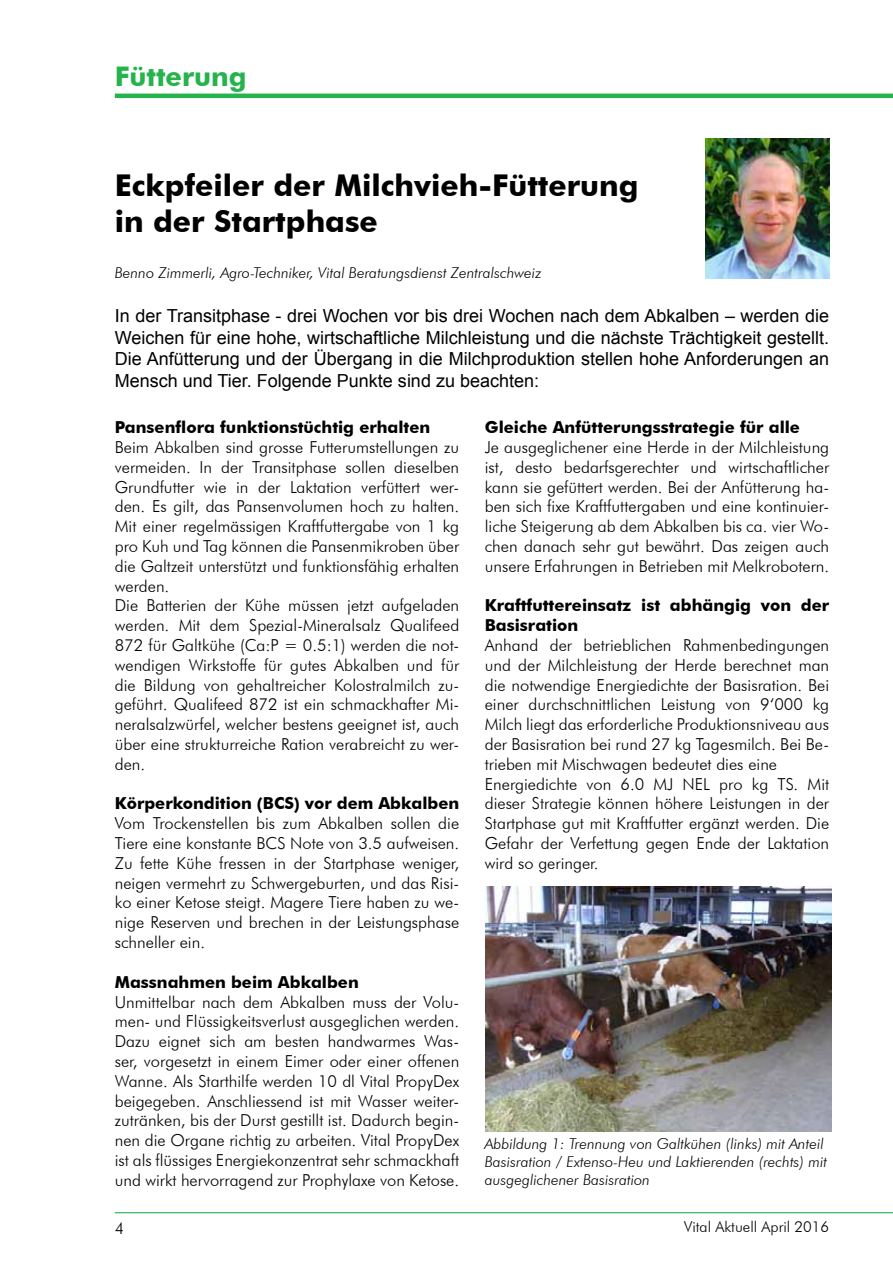
<style>
.page{position:relative;width:893px;height:1263px;background:#fff}
.page>*{position:absolute;margin:0;border:0;box-sizing:border-box;transform-origin:0 0}
.t1{font:700 30px/36px "Futura BT";color:#000}
.t2{font:700 27px "Futura BT";color:#25b34b}
.t3{font:18px/21.6px "Arial";color:#000;text-align:justify}
.t4{font:300 16.5px/19.8px "Futura BT";color:#000;text-align:justify}
.t5{font:700 16.5px/19.8px "Futura BT";color:#000}
.t6{font:italic 300 15px/18px "Futura BT";color:#000}
.t7{font:300 15px "Futura BT";color:#000}
</style>
<div class="page">
<hr style="left:115px;top:1212px;width:778px;height:1px;background:#25b34b">
<hr style="left:115px;top:94px;width:778px;height:4px;background:#25b34b">
<img style="left:706px;top:138px;width:123px;height:140px">
<img style="left:485px;top:887px;width:347px;height:244px">
<h2 class="t2" style="left:115px;top:60px;width:133px">Fütterung</h2>
<h1 class="t1" style="left:115px;top:167px;width:525px">Eckpfeiler der Milchvieh-Fütterung in der Startphase</h1>
<p class="t6" style="left:115px;top:264px;width:428px">Benno Zimmerli, Agro-Techniker, Vital Beratungsdienst Zentralschweiz</p>
<p class="t3" style="left:115px;top:305px;width:716px">In der Transitphase - drei Wochen vor bis drei Wochen nach dem Abkalben – werden die Weichen für eine hohe, wirtschaftliche Milchleistung und die nächste Trächtigkeit gestellt.<br>Die Anfütterung und der Übergang in die Milchproduktion stellen hohe Anforderungen an Mensch und Tier. Folgende Punkte sind zu beachten:</p>
<p class="t5" style="left:485px;top:417px;width:317px">Gleiche Anfütterungsstrategie für alle</p>
<p class="t4" style="left:485px;top:437px;width:346px">Je ausgeglichener eine Herde in der Milchleistung ist, desto bedarfsgerechter und wirtschaftlicher kann sie gefüttert werden. Bei der Anfütterung ha&shy;ben sich fixe Kraftfuttergaben und eine kontinuier&shy;liche Steigerung ab dem Abkalben bis ca. vier Wo&shy;chen danach sehr gut bewährt. Das zeigen auch unsere Erfahrungen in Betrieben mit Melkrobotern.</p>
<p class="t5" style="left:485px;top:595px;width:346px">Kraftfuttereinsatz ist abhängig von der<br>Basisration</p>
<p class="t4" style="left:485px;top:635px;width:346px;text-align:left">Anhand der betrieblichen Rahmenbedingungen und der Milchleistung der Herde berechnet man die notwendige Energiedichte der Basisration. Bei einer durchschnittlichen Leistung von 9‘000 kg Milch liegt das erforderliche Produktionsniveau aus der Basisration bei rund 27 kg Tagesmilch. Bei Be&shy;trieben mit Mischwagen bedeutet dies eine Energiedichte von 6.0 MJ NEL pro kg TS. Mit dieser Strategie können höhere Leistungen in der Startphase gut mit Kraftfutter ergänzt werden. Die Gefahr der Verfettung gegen Ende der Laktation wird so geringer.</p>
<p class="t5" style="left:115px;top:417px;width:317px">Pansenflora funktionstüchtig erhalten</p>
<p class="t4" style="left:115px;top:437px;width:346px;text-align:left">Beim Abkalben sind grosse Futterumstellungen zu vermeiden. In der Transitphase sollen dieselben Grundfutter wie in der Laktation verfüttert wer&shy;den. Es gilt, das Pansenvolumen hoch zu halten.<br>Mit einer regelmässigen Kraftfuttergabe von 1 kg pro Kuh und Tag können die Pansenmikroben über die Galtzeit unterstützt und funktionsfähig erhalten werden.<br>Die Batterien der Kühe müssen jetzt aufgeladen werden. Mit dem Spezial-Mineralsalz Qualifeed 872 für Galtkühe (Ca:P = 0.5:1) werden die not&shy;wendigen Wirkstoffe für gutes Abkalben und für die Bildung von gehaltreicher Kolostralmilch zu&shy;geführt. Qualifeed 872 ist ein schmackhafter Mi&shy;neralsalzwürfel, welcher bestens geeignet ist, auch über eine strukturreiche Ration verabreicht zu wer&shy;den.</p>
<p class="t5" style="left:115px;top:793px;width:346px">Körperkondition (BCS) vor dem Abkalben</p>
<p class="t4" style="left:115px;top:813px;width:346px">Vom Trockenstellen bis zum Abkalben sollen die Tiere eine konstante BCS Note von 3.5 aufweisen.<br>Zu fette Kühe fressen in der Startphase weniger, neigen vermehrt zu Schwergeburten, und das Risi&shy;ko einer Ketose steigt. Magere Tiere haben zu we&shy;nige Reserven und brechen in der Leistungsphase schneller ein.</p>
<p class="t5" style="left:115px;top:972px;width:246px">Massnahmen beim Abkalben</p>
<p class="t4" style="left:115px;top:991px;width:346px">Unmittelbar nach dem Abkalben muss der Volu&shy;men- und Flüssigkeitsverlust ausgeglichen werden.<br>Dazu eignet sich am besten handwarmes Was&shy;ser, vorgesetzt in einem Eimer oder einer offenen Wanne. Als Starthilfe werden 10 dl Vital PropyDex beigegeben. Anschliessend ist mit Wasser weiter&shy;zutränken, bis der Durst gestillt ist. Dadurch begin&shy;nen die Organe richtig zu arbeiten. Vital PropyDex ist als flüssiges Energiekonzentrat sehr schmackhaft und wirkt hervorragend zur Prophylaxe von Ketose.</p>
<p class="t4" style="left:115px;top:1218px;width:11px">4</p>
<p class="t7" style="left:684px;top:1217px;width:147px">Vital Aktuell April 2016</p>
<p class="t6" style="left:485px;top:1135px;width:344px">Abbildung 1: Trennung von Galtkühen (links) mit Anteil<br>Basisration / Extenso-Heu und Laktierenden (rechts) mit ausgeglichener Basisration</p>
</div>
